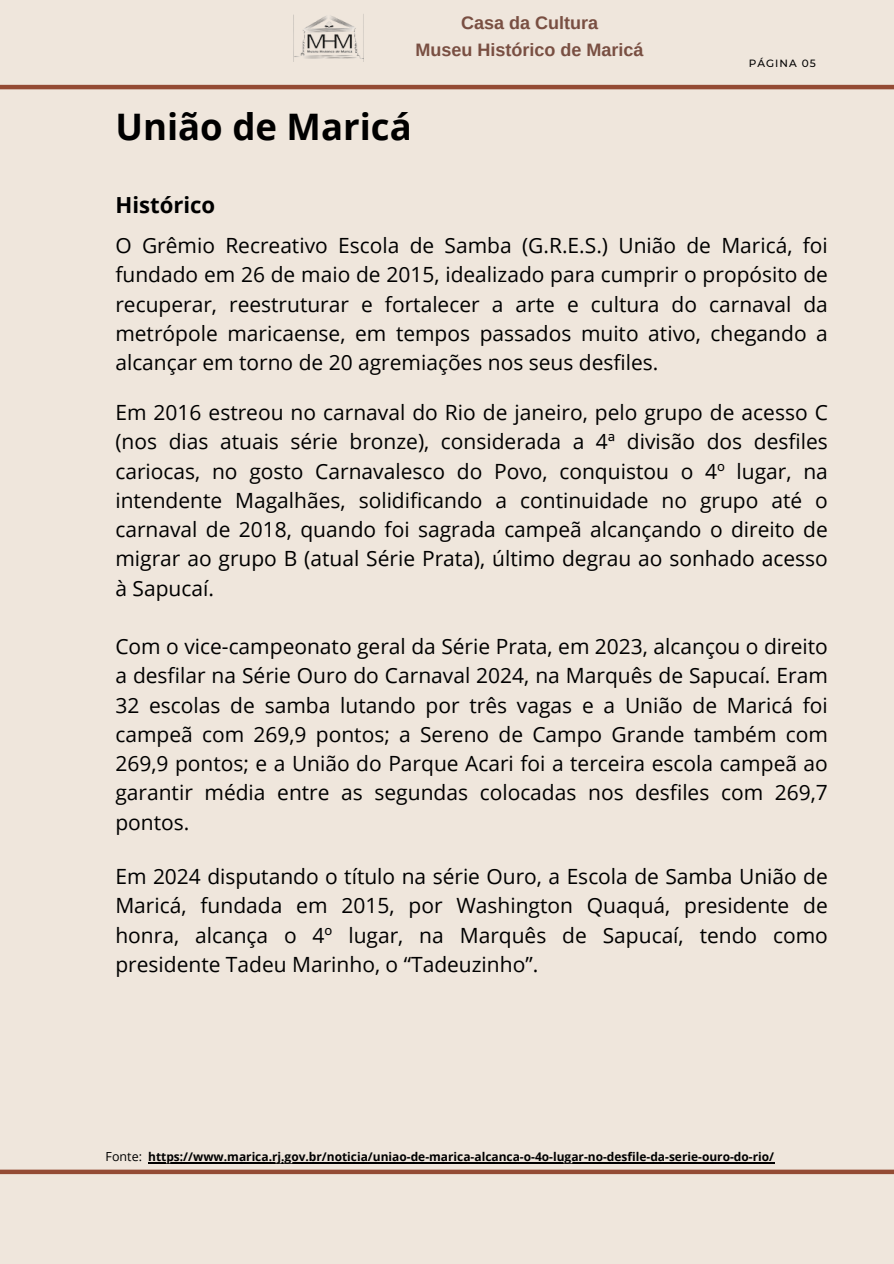
<style>
.page{position:relative;width:894px;height:1264px;background:#fff}
.page>*{position:absolute;margin:0;border:0;box-sizing:border-box;transform-origin:0 0}
.t1{font:700 36.6px "Open Sans";color:#000}
.t2{font:700 22.2px "Open Sans";color:#000}
.t3{font:21px/29.2px "Open Sans";color:#000;text-align:justify}
.t4{font:700 18px "Arimo";color:#794f42}
.t5{font:12.45px "Open Sans";color:#000}
.t6{font:700 12px "Open Sans";color:#000}
.t7{font:500 10.5px "Montserrat";letter-spacing:.1em;color:#000}
</style>
<div class="page">
<div style="left:0;top:0;width:893px;height:1263px;background:#efe6dc"></div>
<hr style="left:0;top:85px;width:893px;height:4px;background:#944b34">
<img style="left:293px;top:14px;width:70px;height:47px">
<div style="left:0;top:1169px;width:893px;height:5px;background:#944b34"></div>
<hr style="left:148px;top:1161px;width:626px;height:1px;background:#000">
<h4 class="t4" style="left:461px;top:13px;width:138px">Casa da Cultura</h4>
<p class="t4" style="left:415px;top:39px;width:229px">Museu Histórico de Maricá</p>
<h3 class="t1" style="left:115px;top:101px;width:298px">União de Maricá</h3>
<h3 class="t2" style="left:115px;top:189px;width:101px">Histórico</h3>
<p class="t7" style="left:748px;top:56px;width:69px">PÁGINA 05</p>
<h3 class="t3" style="left:115px;top:230px;width:713px">O Grêmio Recreativo Escola de Samba (G.R.E.S.) União de Maricá, foi fundado em 26 de maio de 2015, idealizado para cumprir o propósito de recuperar, reestruturar e fortalecer a arte e cultura do carnaval da metrópole maricaense, em tempos passados muito ativo, chegando a alcançar em torno de 20 agremiações nos seus desfiles.</h3>
<h1 class="t3" style="left:115px;top:397px;width:713px">Em 2016 estreou no carnaval do Rio de janeiro, pelo grupo de acesso C (nos dias atuais série bronze), considerada a 4ª divisão dos desfiles cariocas, no gosto Carnavalesco do Povo, conquistou o 4º lugar, na intendente Magalhães, solidificando a continuidade no grupo até o carnaval de 2018, quando foi sagrada campeã alcançando o direito de migrar ao grupo B (atual Série Prata), último degrau ao sonhado acesso à Sapucaí.</h1>
<h2 class="t3" style="left:115px;top:631px;width:713px">Com o vice-campeonato geral da Série Prata, em 2023, alcançou o direito a desfilar na Série Ouro do Carnaval 2024, na Marquês de Sapucaí. Eram 32 escolas de samba lutando por três vagas e a União de Maricá foi campeã com 269,9 pontos; a Sereno de Campo Grande também com 269,9 pontos; e a União do Parque Acari foi a terceira escola campeã ao garantir média entre as segundas colocadas nos desfiles com 269,7 pontos.</h2>
<h3 class="t3" style="left:115px;top:861px;width:713px">Em 2024 disputando o título na série Ouro, a Escola de Samba União de Maricá, fundada em 2015, por Washington Quaquá, presidente de honra, alcança o 4º lugar, na Marquês de Sapucaí, tendo como presidente Tadeu Marinho, o “Tadeuzinho”.</h3>
<h5 class="t5" style="left:106px;top:1147px;width:38px">Fonte:</h5>
<h6 class="t6" style="left:148px;top:1148px;width:627px">https://www.marica.rj.gov.br/noticia/uniao-de-marica-alcanca-o-4o-lugar-no-desfile-da-serie-ouro-do-rio/</h6>
</div>
